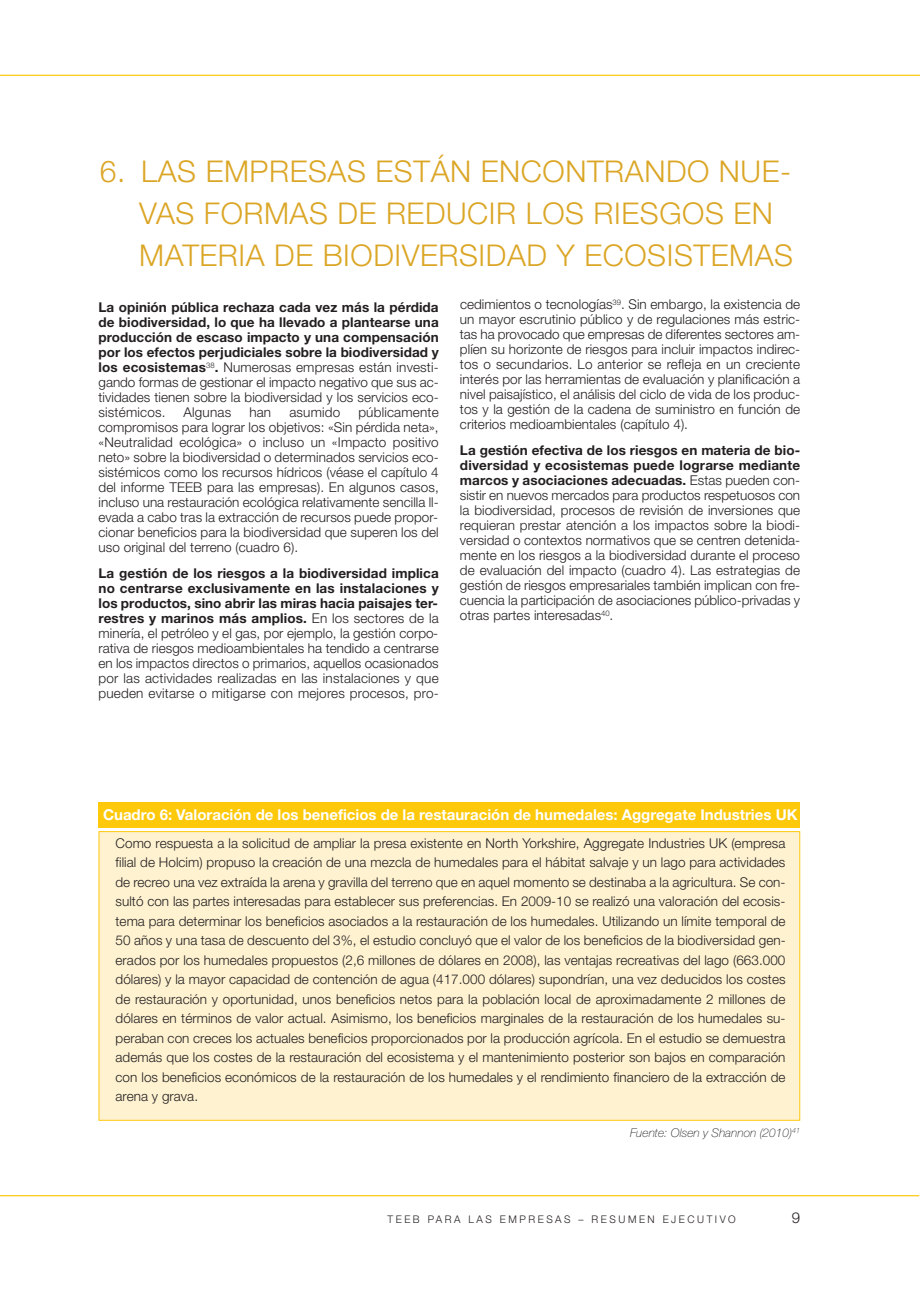
<style>
.page{position:relative;width:920px;height:1290px;background:#fff}
.page>*{position:absolute;margin:0;border:0;box-sizing:border-box;transform-origin:0 0}
.t1{font:300 30px/42px "Helvetica Neue";letter-spacing:.02em;color:#dba626}
.t2{font:700 15px "Helvetica Neue";color:#fff}
.t3{font:300 15px "Helvetica Neue";color:#231f20}
.t4{font:300 13.5px/15px "Helvetica Neue";letter-spacing:.005em;color:#231f20;text-align:justify}
.t5{font:700 13.5px/15px "Helvetica Neue";letter-spacing:.005em;color:#231f20;text-align:justify}
.t6{font:italic 100 12px "Helvetica Neue";color:#231f20}
.t7{font:300 10.5px "Helvetica Neue";letter-spacing:.25em;color:#231f20}
.s1{font-weight:300}
.s2{font-weight:700}
</style>
<div class="page">
<hr style="left:0;top:75px;width:920px;height:1px;background:#fec80b">
<hr style="left:0;top:1195px;width:919px;height:1px;background:#fec80b">
<div style="left:99px;top:832px;width:700px;height:288px;background:#fef2d1"></div>
<div style="left:99px;top:803px;width:701px;height:25px;background:#fec80b"></div>
<h1 class="t1" style="left:139px;top:153px;width:655px;text-indent:-39px">6. LAS EMPRESAS ESTÁN ENCONTRANDO NUE-<br>VAS FORMAS DE REDUCIR LOS RIESGOS EN<br>MATERIA DE BIODIVERSIDAD Y ECOSISTEMAS</h1>
<p class="t5" style="left:99px;top:301px;width:342px">La opinión pública rechaza cada vez más la pérdida de biodiversidad, lo que ha llevado a plantearse una producción de escaso impacto y una compensación por los efectos perjudiciales sobre la biodiversidad y los ecosistemas<sup>38</sup>. <span class="s1">Numerosas empresas están investi&shy;gando formas de gestionar el impacto negativo que sus ac&shy;tividades tienen sobre la biodiversidad y los servicios eco&shy;sistémicos.</span></p>
<p class="t4" style="left:99px;top:406px;width:342px;text-indent:260px">públicamente compromisos para lograr los objetivos: «Sin pérdida neta», «Neutralidad ecológica» o incluso un «Impacto positivo neto» sobre la biodiversidad o determinados servicios eco&shy;sistémicos como los recursos hídricos (véase el capítulo 4 del informe TEEB para las empresas). En algunos casos, incluso una restauración ecológica relativamente sencilla ll&shy;evada a cabo tras la extracción de recursos puede propor&shy;cionar beneficios para la biodiversidad que superen los del uso original del terreno (cuadro 6).</p>
<p class="t4" style="left:99px;top:567px;width:342px"><span class="s2">La gestión de los riesgos a la biodiversidad implica no centrarse exclusivamente en las instalaciones y los productos, sino abrir las miras hacia paisajes ter&shy;restres y marinos más amplios.</span> En los sectores de la minería, el petróleo y el gas, por ejemplo, la gestión corpo&shy;rativa de riesgos medioambientales ha tendido a centrarse en los impactos directos o primarios, aquellos ocasionados por las actividades realizadas en las instalaciones y que pueden evitarse o mitigarse con mejores procesos, pro-</p>
<p class="t4" style="left:184px;top:406px;width:49px">Algunas</p>
<p class="t4" style="left:249px;top:406px;width:23px">han</p>
<p class="t4" style="left:289px;top:406px;width:52px">asumido</p>
<p class="t4" style="left:460px;top:298px;width:342px">cedimientos o tecnologías<sup>39</sup>. Sin embargo, la existencia de un mayor escrutinio público y de regulaciones más estric&shy;tas ha provocado que empresas de diferentes sectores am&shy;plíen su horizonte de riesgos para incluir impactos indirec&shy;tos o secundarios. Lo anterior se refleja en un creciente interés por las herramientas de evaluación y planificación a nivel paisajístico, el análisis del ciclo de vida de los produc&shy;tos y la gestión de la cadena de suministro en función de criterios medioambientales (capítulo 4).</p>
<p class="t4" style="left:460px;top:444px;width:342px"><span class="s2">La gestión efectiva de los riesgos en materia de bio&shy;diversidad y ecosistemas puede lograrse mediante marcos y asociaciones adecuadas.</span> Estas pueden con&shy;sistir en nuevos mercados para productos respetuosos con la biodiversidad, procesos de revisión de inversiones que requieran prestar atención a los impactos sobre la biodi&shy;versidad o contextos normativos que se centren detenida&shy;mente en los riesgos a la biodiversidad durante el proceso de evaluación del impacto (cuadro 4). Las estrategias de gestión de riesgos empresariales también implican con fre&shy;cuencia la participación de asociaciones público-privadas y otras partes interesadas<sup>40</sup>.</p>
<p class="t2" style="left:103px;top:810px;width:696px">Cuadro 6: Valoración de los beneficios de la restauración de humedales: Aggregate Industries UK</p>
<p class="t4" style="left:116px;top:835px;width:672px;line-height:19.5px">Como respuesta a la solicitud de ampliar la presa existente en North Yorkshire, Aggregate Industries UK (empresa filial de Holcim) propuso la creación de una mezcla de humedales para el hábitat salvaje y un lago para actividades de recreo una vez extraída la arena y gravilla del terreno que en aquel momento se destinaba a la agricultura. Se con&shy;sultó con las partes interesadas para establecer sus preferencias. En 2009-10 se realizó una valoración del ecosis&shy;tema para determinar los beneficios asociados a la restauración de los humedales. Utilizando un límite temporal de 50 años y una tasa de descuento del 3%, el estudio concluyó que el valor de los beneficios de la biodiversidad gen&shy;erados por los humedales propuestos (2,6 millones de dólares en 2008), las ventajas recreativas del lago (663.000 dólares) y la mayor capacidad de contención de agua (417.000 dólares) supondrían, una vez deducidos los costes de restauración y oportunidad, unos beneficios netos para la población local de aproximadamente 2 millones de dólares en términos de valor actual. Asimismo, los beneficios marginales de la restauración de los humedales su&shy;peraban con creces los actuales beneficios proporcionados por la producción agrícola. En el estudio se demuestra además que los costes de la restauración del ecosistema y el mantenimiento posterior son bajos en comparación con los beneficios económicos de la restauración de los humedales y el rendimiento financiero de la extracción de arena y grava.</p>
<p class="t6" style="left:630px;top:1129px;width:171px">Fuente: Olsen y Shannon (2010)<sup>41</sup></p>
<p class="t7" style="left:388px;top:1216px;width:350px">TEEB PARA LAS EMPRESAS – RESUMEN EJECUTIVO</p>
<p class="t3" style="left:792px;top:1213px;width:10px">9</p>
</div>
